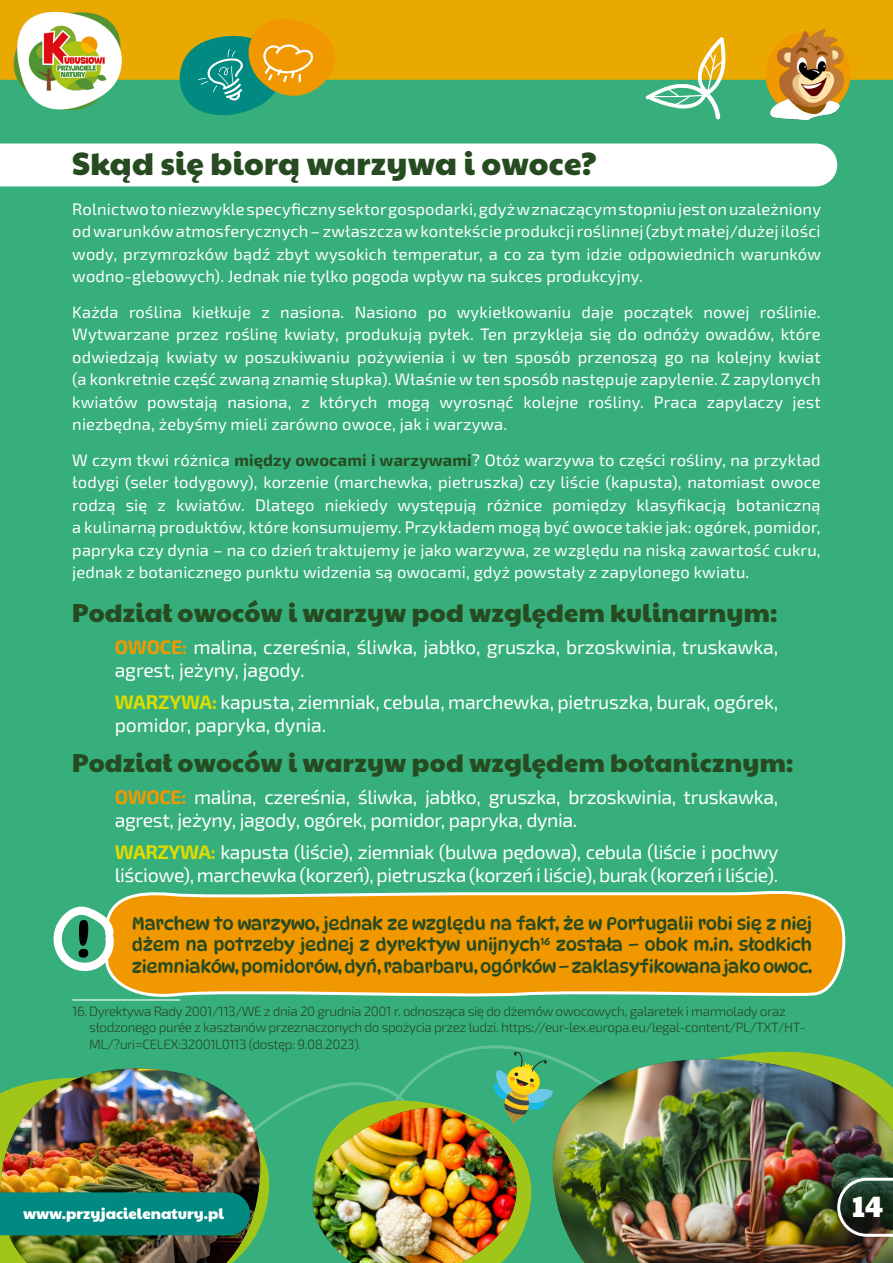
<style>
.page{position:relative;width:893px;height:1263px;background:#fff}
.page>*{position:absolute;margin:0;border:0;box-sizing:border-box;transform-origin:0 0}
.t1{font:31.5px "Paytone One";letter-spacing:.01em;color:#274b21}
.t2{font:29.1px "Paytone One";color:#fff}
.t3{font:25.5px "Paytone One";letter-spacing:.01em;color:#274b21}
.t4{font:19.5px/23.4px "Exo 2";letter-spacing:-.02em;color:#fff}
.t5{font:18px/21.6px "Dyna Puff";letter-spacing:-.02em;color:#274b21;text-align:justify}
.t6{font:16.5px/22.5px "Exo 2";letter-spacing:.01em;color:#fff;text-align:justify}
.t7{font:15px "Paytone One";color:#fff}
.t8{font:300 13.5px/16.2px "Exo 2";letter-spacing:-.03em;color:#274b21}
.s1{font-weight:700;color:#274b21}
.s2{font-weight:700;color:#f19800}
.s3{font-weight:700;color:#dedc00}
</style>
<div class="page">
<img style="left:0;top:0;width:893px;height:1263px">
<div style="left:150px;top:1003px;width:545px;height:254px;background:#36af7c"></div>
<svg style="left:174px;top:3px;width:194px;height:118px;background:#94a23c"></svg>
<svg style="left:644px;top:36px;width:82px;height:83px;background:#adba59"></svg>
<div style="left:765px;top:31px;width:86px;height:86px;background:#f19a00;border-radius:50%"></div>
<img style="left:770px;top:29px;width:73px;height:90px">
<svg style="left:103px;top:884px;width:751px;height:119px;background:#d3a122"></svg>
<svg style="left:51px;top:904px;width:65px;height:69px"></svg>
<svg style="left:0;top:144px;width:837px;height:42px"></svg>
<hr style="left:72px;top:999px;width:108px;height:1px;background:#fff">
<div style="left:0;top:1063px;width:284px;height:200px;background:#36af7c"></div>
<img style="left:0;top:1068px;width:278px;height:195px">
<div style="left:566px;top:1028px;width:327px;height:28px;background:#36af7c"></div>
<img style="left:554px;top:1059px;width:339px;height:204px">
<img style="left:299px;top:1052px;width:255px;height:211px">
<div style="left:0;top:1192px;width:250px;height:43px;background:#008a81"></div>
<svg style="left:837px;top:1178px;width:56px;height:59px;background:#3b483a"></svg>
<h1 class="t1" style="left:72px;top:137px;width:526px">Skąd się biorą warzywa i owoce?</h1>
<p class="t6" style="left:72px;top:197px;width:750px">Rolnictwo to niezwykle specyficzny sektor gospodarki, gdyż w znaczącym stopniu jest on uzależniony od warunków atmosferycznych – zwłaszcza w kontekście produkcji roślinnej (zbyt małej/dużej ilości wody, przymrozków bądź zbyt wysokich temperatur, a co za tym idzie odpowiednich warunków wodno-glebowych). Jednak nie tylko pogoda wpływ na sukces produkcyjny.</p>
<p class="t6" style="left:72px;top:300px;width:750px">Każda roślina kiełkuje z nasiona. Nasiono po wykiełkowaniu daje początek nowej roślinie.<br>Wytwarzane przez roślinę kwiaty, produkują pyłek. Ten przykleja się do odnóży owadów, które odwiedzają kwiaty w poszukiwaniu pożywienia i w ten sposób przenoszą go na kolejny kwiat (a konkretnie część zwaną znamię słupka). Właśnie w ten sposób następuje zapylenie. Z zapylonych kwiatów powstają nasiona, z których mogą wyrosnąć kolejne rośliny. Praca zapylaczy jest niezbędna, żebyśmy mieli zarówno owoce, jak i warzywa.</p>
<p class="t6" style="left:72px;top:448px;width:750px">W czym tkwi różnica <span class="s1">między owocami i warzywami</span>? Otóż warzywa to części rośliny, na przykład łodygi (seler łodygowy), korzenie (marchewka, pietruszka) czy liście (kapusta), natomiast owoce rodzą się z kwiatów. Dlatego niekiedy występują różnice pomiędzy klasyfikacją botaniczną a kulinarną produktów, które konsumujemy. Przykładem mogą być owoce takie jak: ogórek, pomidor, papryka czy dynia – na co dzień traktujemy je jako warzywa, ze względu na niską zawartość cukru, jednak z botanicznego punktu widzenia są owocami, gdyż powstały z zapylonego kwiatu.</p>
<h3 class="t3" style="left:72px;top:591px;width:707px">Podział owoców i warzyw pod względem kulinarnym:</h3>
<p class="t4" style="left:115px;top:634px;width:665px"><span class="s2">OWOCE:</span> malina, czereśnia, śliwka, jabłko, gruszka, brzoskwinia, truskawka, agrest, jeżyny, jagody.</p>
<p class="t4" style="left:115px;top:690px;width:665px"><span class="s3">WARZYWA:</span> kapusta, ziemniak, cebula, marchewka, pietruszka, burak, ogórek, pomidor, papryka, dynia.</p>
<h3 class="t3" style="left:72px;top:741px;width:723px">Podział owoców i warzyw pod względem botanicznym:</h3>
<p class="t4" style="left:115px;top:784px;width:665px"><span class="s2">OWOCE:</span> malina, czereśnia, śliwka, jabłko, gruszka, brzoskwinia, truskawka, agrest, jeżyny, jagody, ogórek, pomidor, papryka, dynia.</p>
<p class="t4" style="left:115px;top:840px;width:665px"><span class="s3">WARZYWA:</span> kapusta (liście), ziemniak (bulwa pędowa), cebula (liście i pochwy liściowe), marchewka (korzeń), pietruszka (korzeń i liście), burak (korzeń i liście).</p>
<p class="t5" style="left:132px;top:912px;width:682px">Marchew to warzywo, jednak ze względu na fakt, że w Portugalii robi się z niej dżem na potrzeby jednej z dyrektyw unijnych<sup>16</sup> została – obok m.in. słodkich ziemniaków, pomidorów, dyń, rabarbaru, ogórków – zaklasyfikowana jako owoc.</p>
<p class="t8" style="left:89px;top:1003px;width:718px;text-indent:-17px">16. Dyrektywa Rady 2001/113/WE z dnia 20 grudnia 2001 r. odnosząca się do dżemów owocowych, galaretek i marmolady oraz słodzonego purée z kasztanów przeznaczonych do spożycia przez ludzi. https://eur-lex.europa.eu/legal-content/PL/TXT/HT-<br>ML/?uri=CELEX:32001L0113 (dostęp: 9.08.2023).</p>
<p class="t7" style="left:23px;top:1201px;width:202px">www.przyjacielenatury.pl</p>
<h2 class="t2" style="left:852px;top:1182px;width:33px">14</h2>
</div>
